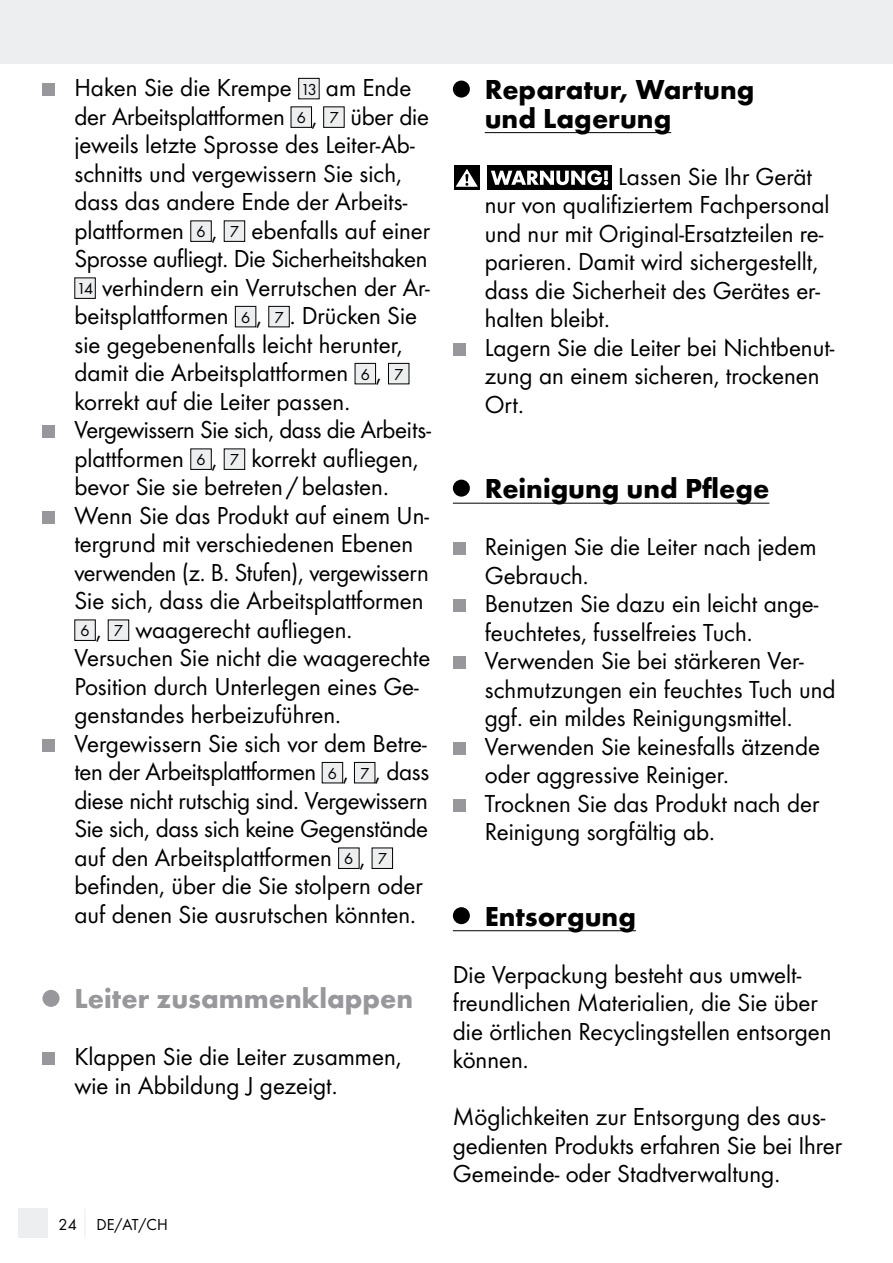
<style>
.page{position:relative;width:893px;height:1263px;background:#fff}
.page>*{position:absolute;margin:0;border:0;box-sizing:border-box;transform-origin:0 0}
.t1{font:700 28.5px/28.5px "Futura";color:#000}
.t2{font:700 28.5px "Futura";color:#97979c}
.t3{font:25.5px/28.5px "Futura Boo";color:#000}
.t4{font:16.5px "Futura Boo";color:#000}
.s1{font-size:16.5px}
</style>
<div class="page">
<div style="left:0;top:0;width:893px;height:64px;background:#eceeef"></div>
<div style="left:18px;top:1209px;width:29px;height:29px;background:#eceeef"></div>
<svg style="left:84px;top:1209px;width:1px;height:29px"></svg>
<div style="left:43px;top:83px;width:12px;height:13px;background:#97979c"></div>
<div style="left:299px;top:78px;width:20px;height:21px;background:#eceeef"></div>
<div style="left:298px;top:78px;width:22px;height:21px;border:1px solid #000"></div>
<div style="left:291px;top:107px;width:21px;height:20px;background:#eceeef"></div>
<div style="left:291px;top:106px;width:21px;height:22px;border:1px solid #000"></div>
<div style="left:324px;top:107px;width:20px;height:20px;background:#eceeef"></div>
<div style="left:323px;top:106px;width:22px;height:22px;border:1px solid #000"></div>
<div style="left:191px;top:221px;width:20px;height:20px;background:#eceeef"></div>
<div style="left:190px;top:220px;width:22px;height:22px;border:1px solid #000"></div>
<div style="left:224px;top:221px;width:21px;height:20px;background:#eceeef"></div>
<div style="left:224px;top:220px;width:21px;height:22px;border:1px solid #000"></div>
<div style="left:75px;top:278px;width:20px;height:20px;background:#eceeef"></div>
<div style="left:74px;top:277px;width:22px;height:22px;border:1px solid #000"></div>
<div style="left:235px;top:306px;width:21px;height:21px;background:#eceeef"></div>
<div style="left:235px;top:306px;width:21px;height:21px;border:1px solid #000"></div>
<div style="left:269px;top:306px;width:20px;height:21px;background:#eceeef"></div>
<div style="left:268px;top:306px;width:22px;height:21px;border:1px solid #000"></div>
<div style="left:355px;top:363px;width:21px;height:21px;background:#eceeef"></div>
<div style="left:355px;top:363px;width:21px;height:21px;border:1px solid #000"></div>
<div style="left:388px;top:363px;width:21px;height:21px;background:#eceeef"></div>
<div style="left:388px;top:363px;width:21px;height:21px;border:1px solid #000"></div>
<div style="left:43px;top:425px;width:12px;height:13px;background:#97979c"></div>
<div style="left:191px;top:449px;width:20px;height:20px;background:#eceeef"></div>
<div style="left:190px;top:448px;width:22px;height:22px;border:1px solid #000"></div>
<div style="left:224px;top:449px;width:21px;height:20px;background:#eceeef"></div>
<div style="left:224px;top:448px;width:21px;height:22px;border:1px solid #000"></div>
<div style="left:43px;top:511px;width:12px;height:13px;background:#97979c"></div>
<div style="left:75px;top:620px;width:20px;height:20px;background:#eceeef"></div>
<div style="left:74px;top:619px;width:22px;height:22px;border:1px solid #000"></div>
<div style="left:108px;top:620px;width:21px;height:20px;background:#eceeef"></div>
<div style="left:108px;top:619px;width:21px;height:22px;border:1px solid #000"></div>
<div style="left:43px;top:739px;width:12px;height:13px;background:#97979c"></div>
<div style="left:322px;top:762px;width:21px;height:21px;background:#eceeef"></div>
<div style="left:322px;top:762px;width:21px;height:21px;border:1px solid #000"></div>
<div style="left:354px;top:762px;width:21px;height:21px;background:#eceeef"></div>
<div style="left:354px;top:762px;width:21px;height:21px;border:1px solid #000"></div>
<div style="left:339px;top:848px;width:20px;height:20px;background:#eceeef"></div>
<div style="left:338px;top:847px;width:21px;height:22px;border:1px solid #000"></div>
<div style="left:372px;top:848px;width:21px;height:20px;background:#eceeef"></div>
<div style="left:372px;top:847px;width:21px;height:22px;border:1px solid #000"></div>
<div style="left:43px;top:990px;width:17px;height:17px;background:#97979c;border-radius:50%"></div>
<div style="left:43px;top:1052px;width:12px;height:13px;background:#97979c"></div>
<hr style="left:485px;top:132px;width:186px;height:1px;background:#000">
<hr style="left:453px;top:503px;width:316px;height:1px;background:#000">
<hr style="left:453px;top:930px;width:183px;height:1px;background:#000">
<div style="left:453px;top:81px;width:17px;height:17px;background:#000;border-radius:50%"></div>
<div style="left:487px;top:166px;width:125px;height:24px;background:#000"></div>
<div style="left:454px;top:166px;width:26px;height:24px;background:#000"></div>
<svg style="left:456px;top:169px;width:22px;height:18px"></svg>
<svg style="left:491px;top:170px;width:117px;height:15px"></svg>
<div style="left:453px;top:343px;width:13px;height:13px;background:#97979c"></div>
<div style="left:453px;top:480px;width:17px;height:17px;background:#000;border-radius:50%"></div>
<div style="left:453px;top:542px;width:13px;height:13px;background:#97979c"></div>
<div style="left:453px;top:599px;width:13px;height:13px;background:#97979c"></div>
<div style="left:453px;top:656px;width:13px;height:13px;background:#97979c"></div>
<div style="left:453px;top:742px;width:13px;height:13px;background:#97979c"></div>
<div style="left:453px;top:799px;width:13px;height:13px;background:#97979c"></div>
<div style="left:453px;top:907px;width:17px;height:17px;background:#000;border-radius:50%"></div>
<p class="t3" style="left:74px;top:73px;width:358px">Haken Sie die Krempe <span class="s1">13</span> am Ende der Arbeitsplattformen <span class="s1">6</span> , <span class="s1">7</span> über die jeweils letzte Sprosse des Leiter-Ab&shy;schnitts und vergewissern Sie sich, dass das andere Ende der Arbeits&shy;plattformen <span class="s1">6</span> , <span class="s1">7</span> ebenfalls auf einer Sprosse aufliegt. Die Sicherheitshaken <span class="s1">14</span> verhindern ein Verrutschen der Ar&shy;beitsplattformen <span class="s1">6</span> , <span class="s1">7</span> . Drücken Sie sie gegebenenfalls leicht herunter, damit die Arbeitsplattformen <span class="s1">6</span> , <span class="s1">7 </span>korrekt auf die Leiter passen.<br>Vergewissern Sie sich, dass die Arbeits&shy;plattformen <span class="s1">6</span> , <span class="s1">7</span> korrekt aufliegen, bevor Sie sie betreten /belasten.<br>Wenn Sie das Produkt auf einem Un&shy;tergrund mit verschiedenen Ebenen verwenden (z. B. Stufen), vergewissern Sie sich, dass die Arbeitsplattformen <span class="s1">6</span> , <span class="s1">7</span> waagerecht aufliegen.<br>Versuchen Sie nicht die waagerechte Position durch Unterlegen eines Ge&shy;genstandes herbeizuführen.<br>Vergewissern Sie sich vor dem Betre&shy;ten der Arbeitsplattformen <span class="s1">6</span> , <span class="s1">7</span> , dass diese nicht rutschig sind. Vergewissern Sie sich, dass sich keine Gegenstände auf den Arbeitsplattformen <span class="s1">6</span> , <span class="s1">7 </span>befinden, über die Sie stolpern oder auf denen Sie ausrutschen könnten.</p>
<p class="t2" style="left:74px;top:981px;width:340px">Leiter zusammenklappen</p>
<p class="t3" style="left:74px;top:1042px;width:329px">Klappen Sie die Leiter zusammen, wie in Abbildung J gezeigt.</p>
<p class="t4" style="left:59px;top:1214px;width:111px">24 DE/AT/CH</p>
<p class="t1" style="left:485px;top:75px;width:271px">Reparatur, Wartung und Lagerung</p>
<p class="t3" style="left:485px;top:162px;width:351px;text-indent:133px">Lassen Sie Ihr Gerät nur von qualifiziertem Fachpersonal und nur mit Original-Ersatzteilen re&shy;parieren. Damit wird sichergestellt, dass die Sicherheit des Gerätes er&shy;halten bleibt.<br>Lagern Sie die Leiter bei Nichtbenut&shy;zung an einem sicheren, trockenen<br>Ort.</p>
<p class="t1" style="left:485px;top:474px;width:286px">Reinigung und Pflege</p>
<p class="t3" style="left:485px;top:532px;width:352px">Reinigen Sie die Leiter nach jedem<br>Gebrauch.<br>Benutzen Sie dazu ein leicht ange&shy;feuchtetes, fusselfreies Tuch.<br>Verwenden Sie bei stärkeren Ver&shy;schmutzungen ein feuchtes Tuch und ggf. ein mildes Reinigungsmittel.<br>Verwenden Sie keinesfalls ätzende oder aggressive Reiniger.<br>Trocknen Sie das Produkt nach der<br>Reinigung sorgfältig ab.</p>
<p class="t1" style="left:485px;top:901px;width:153px">Entsorgung</p>
<p class="t3" style="left:453px;top:960px;width:380px">Die Verpackung besteht aus umwelt&shy;freundlichen Materialien, die Sie über die örtlichen Recyclingstellen entsorgen können.</p>
<p class="t3" style="left:453px;top:1102px;width:391px">Möglichkeiten zur Entsorgung des aus&shy;gedienten Produkts erfahren Sie bei Ihrer<br>Gemeinde- oder Stadtverwaltung.</p>
</div>
